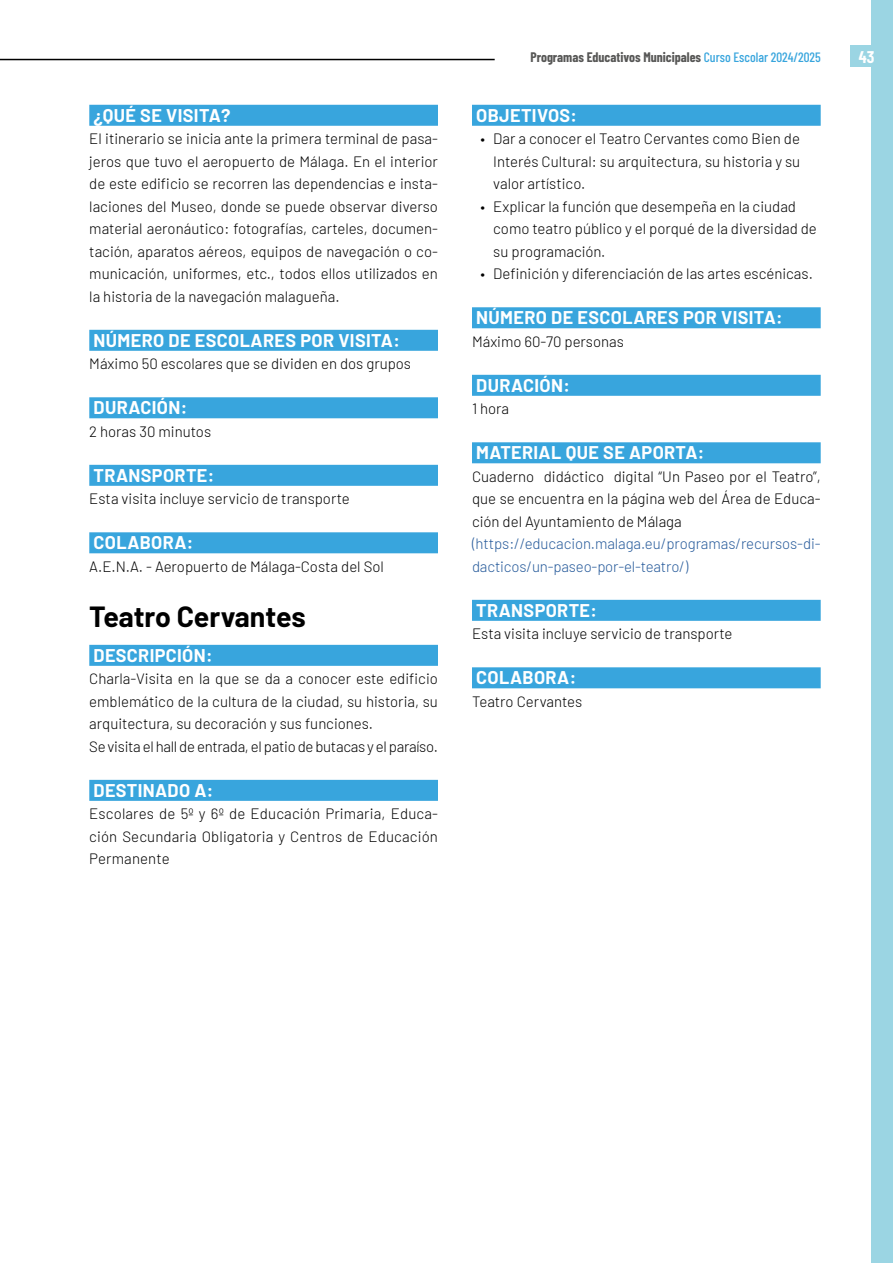
<style>
.page{position:relative;width:893px;height:1263px;background:#fff}
.page>*{position:absolute;margin:0;border:0;box-sizing:border-box;transform-origin:0 0}
.t1{font:700 28.5px "Barlow";letter-spacing:-.005em;color:#000}
.t2{font:700 18px "Barlow";letter-spacing:.02em;color:#fff}
.t3{font:700 16.5px "Barlow Condensed";color:#fff}
.t4{font:300 15px/22.5px "Barlow";color:#000;text-align:justify}
.t5{font:300 15px/22.5px "Barlow";letter-spacing:-.005em;color:#275b9b}
.t6{font:700 13.5px "Barlow Condensed";color:#575756}
.s1{font-weight:500;color:#38a5dd}
</style>
<div class="page">
<div style="left:872px;top:0;width:21px;height:1263px;background:#9bd5e3"></div>
<hr style="left:0;top:59px;width:495px;height:1px;background:#000">
<div style="left:850px;top:46px;width:43px;height:21px;background:#9bd5e3"></div>
<div style="left:89px;top:105px;width:349px;height:21px;background:#38a5dd"></div>
<div style="left:89px;top:330px;width:349px;height:21px;background:#38a5dd"></div>
<div style="left:89px;top:397px;width:349px;height:21px;background:#38a5dd"></div>
<div style="left:89px;top:465px;width:349px;height:21px;background:#38a5dd"></div>
<div style="left:89px;top:532px;width:349px;height:21px;background:#38a5dd"></div>
<div style="left:89px;top:645px;width:349px;height:21px;background:#38a5dd"></div>
<div style="left:89px;top:780px;width:349px;height:21px;background:#38a5dd"></div>
<div style="left:472px;top:105px;width:349px;height:21px;background:#38a5dd"></div>
<div style="left:472px;top:307px;width:349px;height:21px;background:#38a5dd"></div>
<div style="left:472px;top:375px;width:349px;height:21px;background:#38a5dd"></div>
<div style="left:472px;top:442px;width:349px;height:21px;background:#38a5dd"></div>
<div style="left:472px;top:600px;width:349px;height:21px;background:#38a5dd"></div>
<div style="left:472px;top:667px;width:349px;height:21px;background:#38a5dd"></div>
<p class="t2" style="left:94px;top:102px;width:139px">¿QUÉ SE VISITA?</p>
<p class="t4" style="left:89px;top:126px;width:350px">El itinerario se inicia ante la primera terminal de pasa&shy;jeros que tuvo el aeropuerto de Málaga. En el interior de este edificio se recorren las dependencias e insta&shy;laciones del Museo, donde se puede observar diverso material aeronáutico: fotografías, carteles, documen&shy;tación, aparatos aéreos, equipos de navegación o co&shy;municación, uniformes, etc., todos ellos utilizados en la historia de la navegación malagueña.</p>
<p class="t2" style="left:94px;top:327px;width:308px">NÚMERO DE ESCOLARES POR VISITA:</p>
<p class="t4" style="left:89px;top:351px;width:323px">Máximo 50 escolares que se dividen en dos grupos</p>
<p class="t2" style="left:94px;top:394px;width:95px">DURACIÓN:</p>
<p class="t4" style="left:89px;top:419px;width:123px">2 horas 30 minutos</p>
<p class="t2" style="left:94px;top:462px;width:122px">TRANSPORTE:</p>
<p class="t4" style="left:89px;top:486px;width:262px">Esta visita incluye servicio de transporte</p>
<p class="t2" style="left:94px;top:529px;width:101px">COLABORA:</p>
<p class="t4" style="left:89px;top:554px;width:296px">A.E.N.A. - Aeropuerto de Málaga-Costa del Sol</p>
<h1 class="t1" style="left:89px;top:595px;width:218px">Teatro Cervantes</h1>
<p class="t2" style="left:94px;top:642px;width:121px">DESCRIPCIÓN:</p>
<p class="t4" style="left:89px;top:666px;width:350px;text-align:left">Charla-Visita en la que se da a conocer este edificio emblemático de la cultura de la ciudad, su historia, su arquitectura, su decoración y sus funciones.<br>Se visita el hall de entrada, el patio de butacas y el paraíso.</p>
<p class="t2" style="left:94px;top:777px;width:121px">DESTINADO A:</p>
<p class="t4" style="left:89px;top:801px;width:350px">Escolares de 5º y 6º de Educación Primaria, Educa&shy;ción Secundaria Obligatoria y Centros de Educación Permanente</p>
<p class="t6" style="left:530px;top:49px;width:292px">Programas Educativos Municipales <span class="s1">Curso Escolar 2024/2025</span></p>
<p class="t3" style="left:859px;top:47px;width:17px">43</p>
<p class="t2" style="left:476px;top:102px;width:102px">OBJETIVOS:</p>
<p class="t4" style="left:493px;top:126px;width:308px;text-indent:-13px">• Dar a conocer el Teatro Cervantes como Bien de Interés Cultural: su arquitectura, su historia y su valor artístico.</p>
<p class="t4" style="left:493px;top:194px;width:325px;text-align:left;text-indent:-13px">• Explicar la función que desempeña en la ciudad como teatro público y el porqué de la diversidad de su programación.</p>
<p class="t4" style="left:480px;top:261px;width:334px">• Definición y diferenciación de las artes escénicas.</p>
<p class="t2" style="left:476px;top:304px;width:308px">NÚMERO DE ESCOLARES POR VISITA:</p>
<p class="t4" style="left:472px;top:329px;width:153px">Máximo 60-70 personas</p>
<p class="t2" style="left:476px;top:372px;width:95px">DURACIÓN:</p>
<p class="t4" style="left:472px;top:396px;width:39px">1 hora</p>
<p class="t2" style="left:476px;top:439px;width:230px">MATERIAL QUE SE APORTA:</p>
<p class="t4" style="left:472px;top:464px;width:350px">Cuaderno didáctico digital “Un Paseo por el Teatro”, que se encuentra en la página web del Área de Educa&shy;ción del Ayuntamiento de Málaga</p>
<p class="t5" style="left:472px;top:531px;width:350px">(https://educacion.malaga.eu/programas/recursos-di&shy;dacticos/un-paseo-por-el-teatro/)</p>
<p class="t2" style="left:476px;top:597px;width:122px">TRANSPORTE:</p>
<p class="t4" style="left:472px;top:621px;width:262px">Esta visita incluye servicio de transporte</p>
<p class="t2" style="left:476px;top:664px;width:101px">COLABORA:</p>
<p class="t4" style="left:472px;top:689px;width:112px">Teatro Cervantes</p>
</div>
